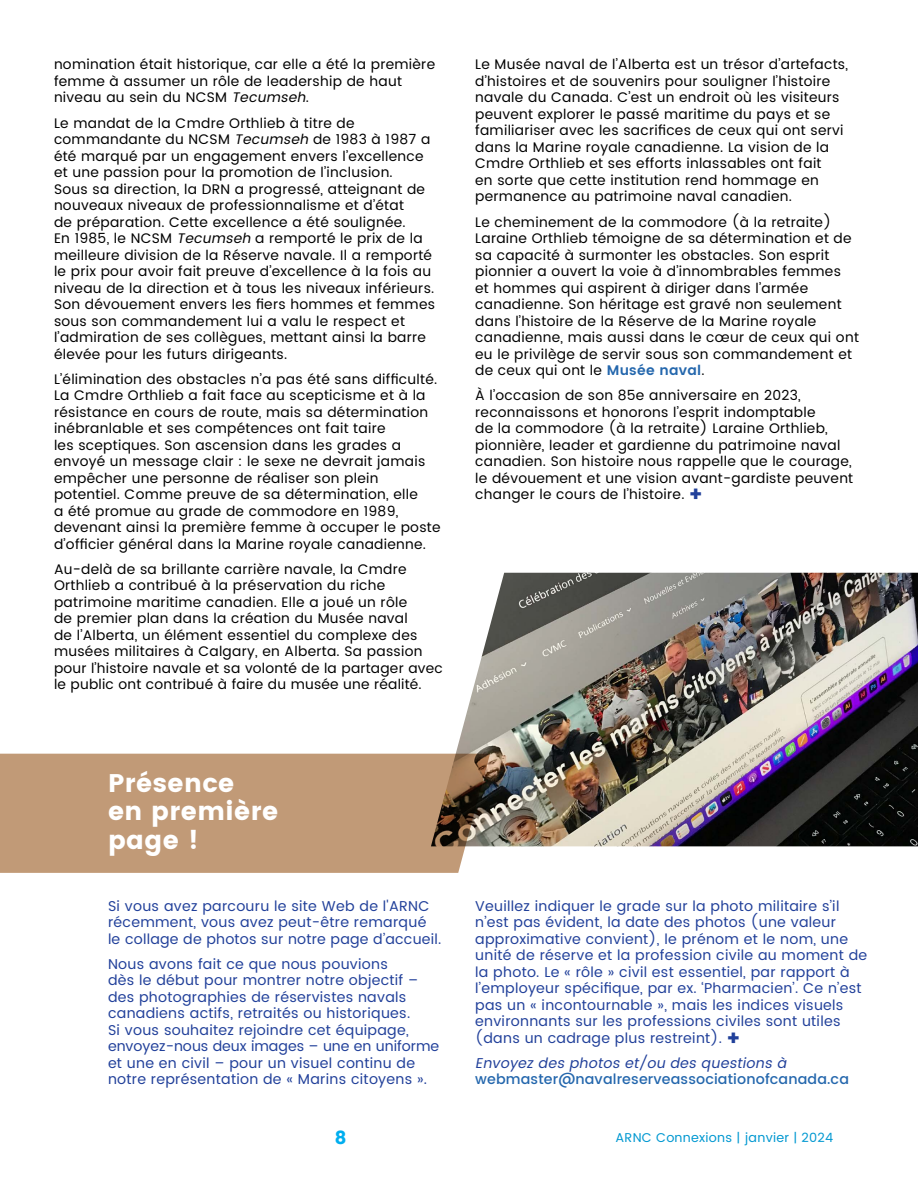
<style>
.page{position:relative;width:918px;height:1188px;background:#fff}
.page>*{position:absolute;margin:0;border:0;box-sizing:border-box;transform-origin:0 0}
.t1{font:25.5px/28.5px "Poppins";letter-spacing:.02em;color:#fff}
.t2{font:18px "Poppins";color:#00aeef}
.t3{font:14.25px/16.5px "Poppins";letter-spacing:.02em;color:#21409a}
.t4{font:500 14.25px/16.5px "Poppins";letter-spacing:.01em;color:#2467ad}
.t5{font:13.8px/16.5px "Poppins";letter-spacing:.02em;color:#000}
.t6{font:12.75px "Poppins";letter-spacing:.02em;color:#0098d1}
.s1{font-style:italic}
.s2{font-weight:600;color:#2467ad}
.s3{font-size:20.55px;color:#21409a}
.s4{font-size:20.55px}
.s5{font-weight:400;font-style:italic;color:#21409a}
</style>
<div class="page">
<img style="left:431px;top:573px;width:487px;height:273px">
<svg style="left:0;top:754px;width:490px;height:119px;background:#bb9674"></svg>
<p class="t5" style="left:54px;top:57px;width:383px">nomination était historique, car elle a été la première femme à assumer un rôle de leadership de haut niveau au sein du NCSM <span class="s1">Tecumseh</span>.</p>
<p class="t5" style="left:54px;top:115px;width:383px">Le mandat de la Cmdre Orthlieb à titre de commandante du NCSM <span class="s1">Tecumseh</span> de 1983 à 1987 a été marqué par un engagement envers l’excellence et une passion pour la promotion de l’inclusion.<br>Sous sa direction, la DRN a progressé, atteignant de nouveaux niveaux de professionnalisme et d’état<br>de préparation. Cette excellence a été soulignée.<br>En 1985, le NCSM <span class="s1">Tecumseh</span> a remporté le prix de la meilleure division de la Réserve navale. Il a remporté le prix pour avoir fait preuve d’excellence à la fois au niveau de la direction et à tous les niveaux inférieurs.<br>Son dévouement envers les fiers hommes et femmes sous son commandement lui a valu le respect et l’admiration de ses collègues, mettant ainsi la barre élevée pour les futurs dirigeants.</p>
<p class="t5" style="left:54px;top:371px;width:388px">L’élimination des obstacles n’a pas été sans difficulté.<br>La Cmdre Orthlieb a fait face au scepticisme et à la résistance en cours de route, mais sa détermination inébranlable et ses compétences ont fait taire<br>les sceptiques. Son ascension dans les grades a envoyé un message clair : le sexe ne devrait jamais empêcher une personne de réaliser son plein potentiel. Comme preuve de sa détermination, elle<br>a été promue au grade de commodore en 1989, devenant ainsi la première femme à occuper le poste d’officier général dans la Marine royale canadienne.</p>
<p class="t5" style="left:54px;top:561px;width:390px">Au-delà de sa brillante carrière navale, la Cmdre Orthlieb a contribué à la préservation du riche patrimoine maritime canadien. Elle a joué un rôle<br>de premier plan dans la création du Musée naval<br>de l’Alberta, un élément essentiel du complexe des musées militaires à Calgary, en Alberta. Sa passion pour l’histoire navale et sa volonté de la partager avec le public ont contribué à faire du musée une réalité.</p>
<p class="t1" style="left:108px;top:769px;width:172px">Présence<br>en première page !</p>
<p class="t3" style="left:108px;top:898px;width:335px">Si vous avez parcouru le site Web de l'ARNC récemment, vous avez peut-être remarqué le collage de photos sur notre page d’accueil.</p>
<p class="t3" style="left:108px;top:956px;width:333px">Nous avons fait ce que nous pouvions<br>dès le début pour montrer notre objectif – des photographies de réservistes navals canadiens actifs, retraités ou historiques.<br>Si vous souhaitez rejoindre cet équipage, envoyez-nous deux images – une en uniforme et une en civil – pour un visuel continu de notre représentation de « Marins citoyens ».</p>
<p class="t5" style="left:475px;top:57px;width:374px">Le Musée naval de l’Alberta est un trésor d’artefacts, d’histoires et de souvenirs pour souligner l’histoire navale du Canada. C’est un endroit où les visiteurs peuvent explorer le passé maritime du pays et se familiariser avec les sacrifices de ceux qui ont servi dans la Marine royale canadienne. La vision de la Cmdre Orthlieb et ses efforts inlassables ont fait<br>en sorte que cette institution rend hommage en permanence au patrimoine naval canadien.</p>
<p class="t5" style="left:475px;top:214px;width:385px">Le cheminement de la commodore (à la retraite)<br>Laraine Orthlieb témoigne de sa détermination et de sa capacité à surmonter les obstacles. Son esprit pionnier a ouvert la voie à d’innombrables femmes<br>et hommes qui aspirent à diriger dans l’armée canadienne. Son héritage est gravé non seulement dans l’histoire de la Réserve de la Marine royale canadienne, mais aussi dans le cœur de ceux qui ont eu le privilège de servir sous son commandement et de ceux qui ont le <span class="s2">Musée naval</span>.</p>
<p class="t5" style="left:475px;top:388px;width:380px">À l’occasion de son 85e anniversaire en 2023, reconnaissons et honorons l’esprit indomptable<br>de la commodore (à la retraite) Laraine Orthlieb, pionnière, leader et gardienne du patrimoine naval canadien. Son histoire nous rappelle que le courage, le dévouement et une vision avant-gardiste peuvent changer le cours de l’histoire. <span class="s3">+</span></p>
<p class="t3" style="left:475px;top:898px;width:394px">Veuillez indiquer le grade sur la photo militaire s’il n’est pas évident, la date des photos (une valeur approximative convient), le prénom et le nom, une unité de réserve et la profession civile au moment de la photo. Le « rôle » civil est essentiel, par rapport à l’employeur spécifique, par ex. ‘Pharmacien’. Ce n’est pas un « incontournable », mais les indices visuels environnants sur les professions civiles sont utiles (dans un cadrage plus restreint). <span class="s4">+</span></p>
<p class="t4" style="left:475px;top:1055px;width:375px"><span class="s5">Envoyez des photos et/ou des questions à </span>webmaster@navalreserveassociationofcanada.ca</p>
<h2 class="t2" style="left:335px;top:1127px;width:13px">8</h2>
<p class="t6" style="left:616px;top:1129px;width:219px">ARNC Connexions | janvier | 2024</p>
</div>
